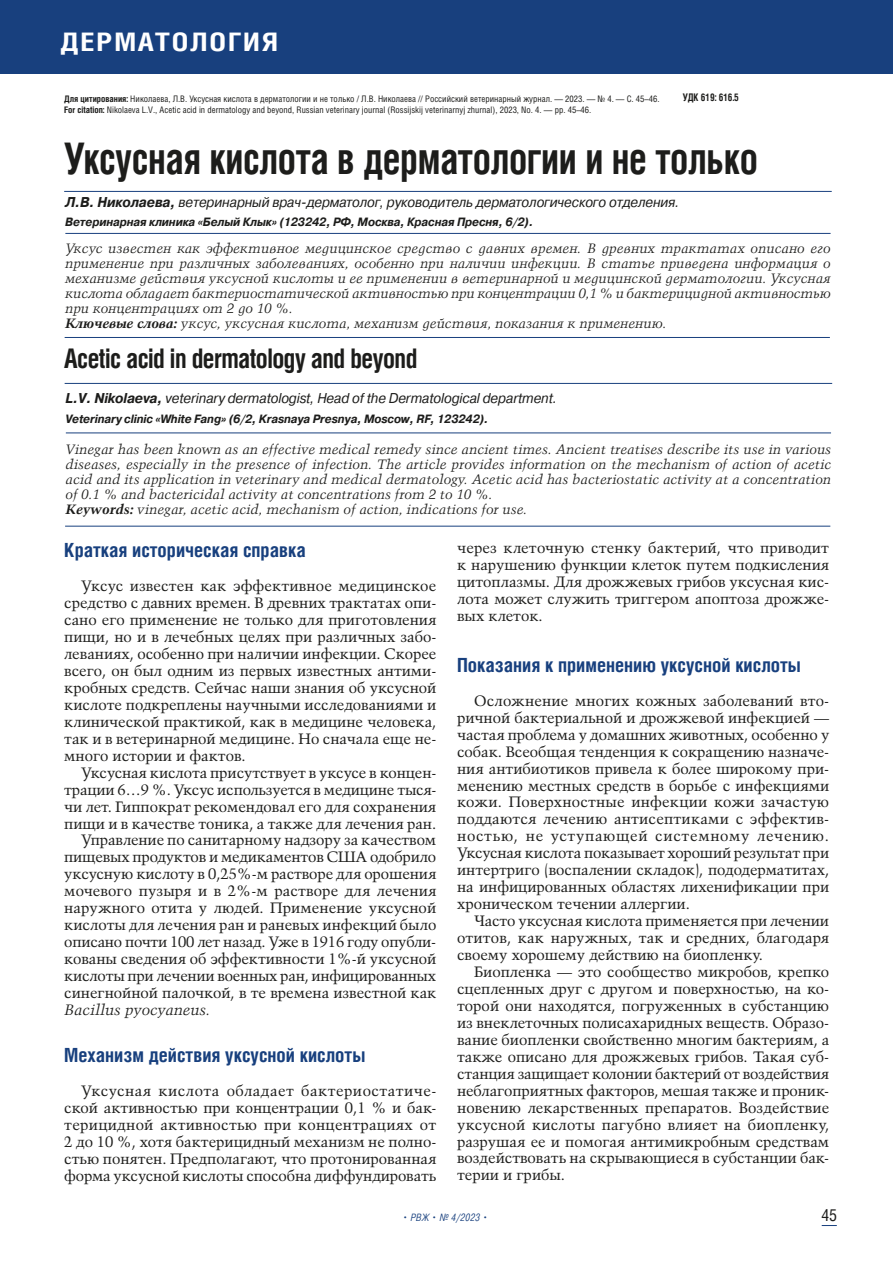
<style>
.page{position:relative;width:893px;height:1263px;background:#fff}
.page>*{position:absolute;margin:0;border:0;box-sizing:border-box;transform-origin:0 0}
.t1{font:700 43.5px "Helios Cond";letter-spacing:-.01em;color:#1d1d1b;scale:.88 1}
.t2{font:700 27px "Helios Cond";letter-spacing:-.02em;color:#1d1d1b;scale:.93 1}
.t3{font:700 25.5px "Helios Cond";letter-spacing:.06em;color:#fff;scale:1.17 1}
.t4{font:700 19.5px "Helios Cond";color:#18407e}
.t5{font:16.5px "Helios Cond";color:#1d1d1b}
.t6{font:15px/17px "Talisman";color:#1d1d1b;text-align:justify}
.t7{font:italic 15px "Talisman";color:#1d1d1b}
.t8{font:italic 14.25px "Pragmatica C";letter-spacing:-.01em;color:#1d1d1b;scale:.93 1}
.t9{font:italic 13.5px/15px "Talisman";color:#1d1d1b}
.t10{font:italic 700 12px "Pragmatica C";letter-spacing:-.01em;color:#1d1d1b;scale:.93 1}
.t11{font:italic 300 10.5px "Pragmatica Cond";letter-spacing:.02em;color:#18407e}
.t12{font:700 10.5px "Helios Cond";color:#1d1d1b;scale:.9 1}
.t13{font:9px/10.8px "Helios Cond";color:#1d1d1b}
.s1{font-weight:700}
</style>
<div class="page">
<svg style="left:822px;top:1225px;width:15px;height:1px"></svg>
<hr style="left:64px;top:191px;width:768px;height:1px;background:#18407e">
<hr style="left:65px;top:383px;width:767px;height:1px;background:#18407e">
<hr style="left:65px;top:233px;width:766px;height:1px;background:#18407e">
<hr style="left:66px;top:432px;width:765px;height:1px;background:#18407e">
<hr style="left:65px;top:337px;width:765px;height:1px;background:#18407e">
<hr style="left:65px;top:526px;width:765px;height:1px;background:#18407e">
<div style="left:0;top:0;width:893px;height:73px;background:#18407e"></div>
<h3 class="t3" style="left:60px;top:26px;width:188px">ДЕРМАТОЛОГИЯ</h3>
<p class="t13" style="left:64px;top:93px;width:597px"><span class="s1">Для цитирования:</span> Николаева, Л.В. Уксусная кислота в дерматологии и не только / Л.В. Николаева // Российский ветеринарный журнал. — 2023. — № 4. — С. 45–46.<br><span class="s1">For citation:</span> Nikolaeva L.V., Acetic acid in dermatology and beyond, Russian veterinary journal (Rossijskij veterinarnyj zhurnal), 2023, No. 4. — pp. 45–46.</p>
<p class="t12" style="left:683px;top:91px;width:64px">УДК 619: 616.5</p>
<h1 class="t1" style="left:64px;top:132px;width:790px">Уксусная кислота в дерматологии и не только</h1>
<p class="t8" style="left:65px;top:194px;width:662px"><span class="s1">Л.В. Николаева,</span> ветеринарный врач-дерматолог, руководитель дерматологического отделения.</p>
<p class="t10" style="left:65px;top:215px;width:505px">Ветеринарная клиника «Белый Клык» (123242, РФ, Москва, Красная Пресня, 6/2).</p>
<p class="t9" style="left:65px;top:241px;width:767px">Уксус известен как эффективное медицинское средство с давних времен. В древних трактатах описано его применение при различных заболеваниях, особенно при наличии инфекции. В статье приведена информация о механизме действия уксусной кислоты и ее применении в ветеринарной и медицинской дерматологии. Уксусная кислота обладает бактериостатической активностью при концентрации 0,1 % и бактерицидной активностью при концентрациях от 2 до 10 %.<br><span class="s1">Ключевые слова:</span> уксус, уксусная кислота, механизм действия, показания к применению.</p>
<h2 class="t2" style="left:64px;top:342px;width:381px">Acetic acid in dermatology and beyond</h2>
<p class="t8" style="left:66px;top:390px;width:530px"><span class="s1">L.V. Nikolaeva,</span> veterinary dermatologist, Head of the Dermatological department.</p>
<p class="t10" style="left:66px;top:412px;width:456px">Veterinary clinic «White Fang» (6/2, Krasnaya Presnya, Moscow, RF, 123242).</p>
<p class="t9" style="left:66px;top:442px;width:767px">Vinegar has been known as an effective medical remedy since ancient times. Ancient treatises describe its use in various diseases, especially in the presence of infection. The article provides information on the mechanism of action of acetic acid and its application in veterinary and medical dermatology. Acetic acid has bacteriostatic activity at a concentration of 0.1 % and bactericidal activity at concentrations from 2 to 10 %.<br><span class="s1">Keywords:</span> vinegar, acetic acid, mechanism of action, indications for use.</p>
<h3 class="t4" style="left:64px;top:539px;width:243px">Краткая историческая справка</h3>
<p class="t6" style="left:64px;top:577px;width:374px;text-indent:17px">Уксус известен как эффективное медицинское средство с давних времен. В древних трактатах опи&shy;сано его применение не только для приготовления пищи, но и в лечебных целях при различных забо&shy;леваниях, особенно при наличии инфекции. Скорее всего, он был одним из первых известных антими&shy;кробных средств. Сейчас наши знания об уксусной кислоте подкреплены научными исследованиями и клинической практикой, как в медицине человека, так и в ветеринарной медицине. Но сначала еще не&shy;много истории и фактов.</p>
<p class="t6" style="left:64px;top:764px;width:374px;text-align:right">Уксусная кислота присутствует в уксусе в концен&shy;трации 6…9 %. Уксус используется в медицине тыся&shy;чи лет. Гиппократ рекомендовал его для сохранения пищи и в качестве тоника, а также для лечения ран.<br>Управление по санитарному надзору за качеством пищевых продуктов и медикаментов США одобрило уксусную кислоту в 0,25%-м растворе для орошения мочевого пузыря и в 2%-м растворе для лечения наружного отита у людей. Применение уксусной кислоты для лечения ран и раневых инфекций было описано почти 100 лет назад. Уже в 1916 году опубли&shy;кованы сведения об эффективности 1%-й уксусной кислоты при лечении военных ран, инфицированных синегнойной палочкой, в те времена известной как</p>
<p class="t7" style="left:64px;top:1001px;width:148px">Bacillus pyocyaneus.</p>
<h3 class="t4" style="left:64px;top:1043px;width:303px">Механизм действия уксусной кислоты</h3>
<p class="t6" style="left:64px;top:1082px;width:374px;text-indent:17px">Уксусная кислота обладает бактериостатиче&shy;ской активностью при концентрации 0,1 % и бак&shy;терицидной активностью при концентрациях от 2 до 10 %, хотя бактерицидный механизм не полно&shy;стью понятен. Предполагают, что протонированная форма уксусной кислоты способна диффундировать</p>
<p class="t6" style="left:457px;top:539px;width:374px">через клеточную стенку бактерий, что приводит к нарушению функции клеток путем подкисления цитоплазмы. Для дрожжевых грибов уксусная кис&shy;лота может служить триггером апоптоза дрожже&shy;вых клеток.</p>
<h3 class="t4" style="left:457px;top:653px;width:345px">Показания к применению уксусной кислоты</h3>
<p class="t6" style="left:457px;top:692px;width:374px;text-indent:17px">Осложнение многих кожных заболеваний вто&shy;ричной бактериальной и дрожжевой инфекцией — частая проблема у домашних животных, особенно у собак. Всеобщая тенденция к сокращению назначе&shy;ния антибиотиков привела к более широкому при&shy;менению местных средств в борьбе с инфекциями кожи. Поверхностные инфекции кожи зачастую поддаются лечению антисептиками с эффектив&shy;ностью, не уступающей системному лечению.<br>Уксусная кислота показывает хороший результат при интертриго (воспалении складок), пододерматитах, на инфицированных областях лихенификации при хроническом течении аллергии.</p>
<p class="t6" style="left:457px;top:912px;width:374px;text-indent:17px">Часто уксусная кислота применяется при лечении отитов, как наружных, так и средних, благодаря своему хорошему действию на биопленку.</p>
<p class="t6" style="left:457px;top:963px;width:374px;text-indent:17px">Биопленка — это сообщество микробов, крепко сцепленных друг с другом и поверхностью, на ко&shy;торой они находятся, погруженных в субстанцию из внеклеточных полисахаридных веществ. Образо&shy;вание биопленки свойственно многим бактериям, а также описано для дрожжевых грибов. Такая суб&shy;станция защищает колонии бактерий от воздействия неблагоприятных факторов, мешая также и проник&shy;новению лекарственных препаратов. Воздействие уксусной кислоты пагубно влияет на биопленку, разрушая ее и помогая антимикробным средствам воздействовать на скрывающиеся в субстанции бак&shy;терии и грибы.</p>
<p class="t11" style="left:403px;top:1211px;width:86px">• РВЖ • № 4/2023 •</p>
<p class="t5" style="left:821px;top:1205px;width:17px">45</p>
</div>
